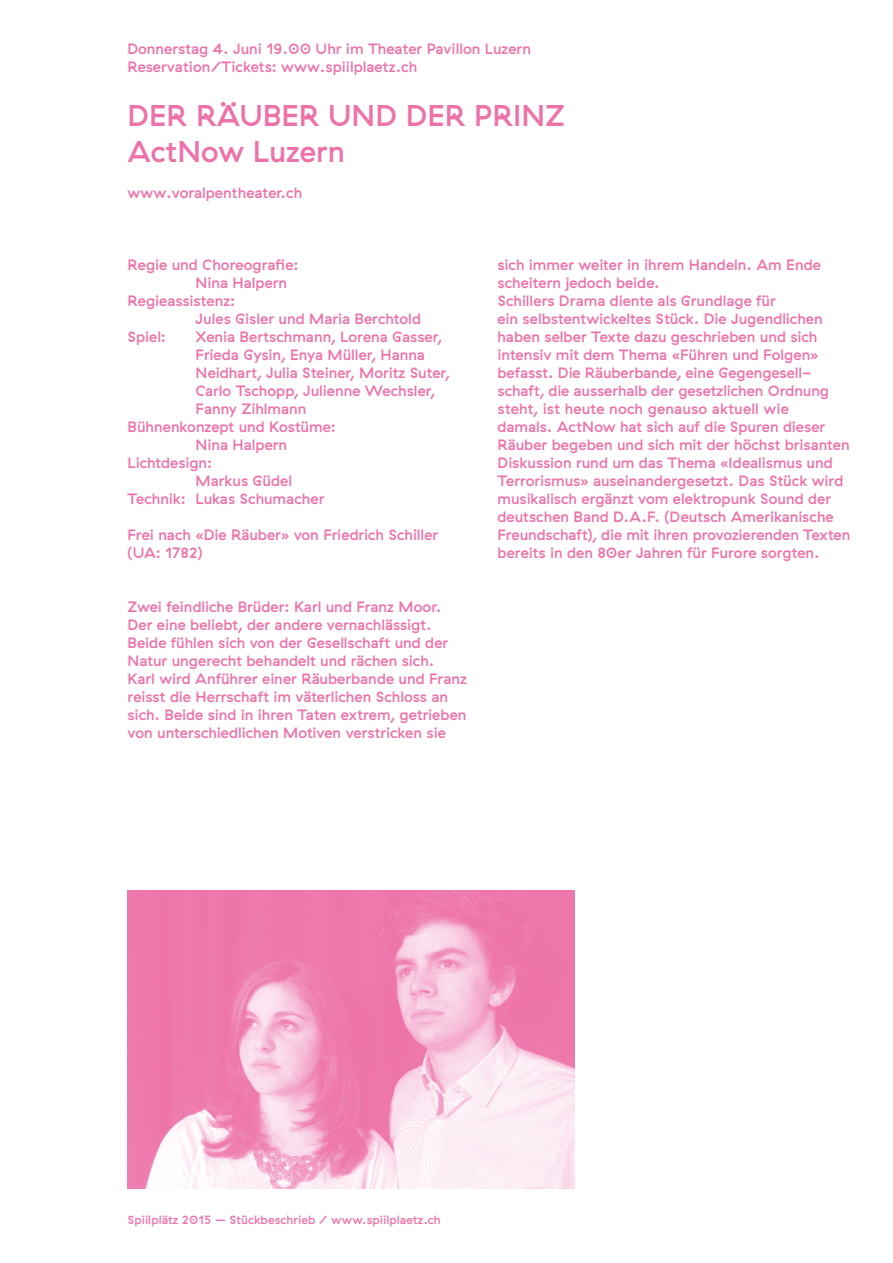
<style>
.page{position:relative;width:893px;height:1263px;background:#fff}
.page>*{position:absolute;margin:0;border:0;box-sizing:border-box;transform-origin:0 0}
.t1{font:500 30px/36px "GT Haptik";color:#ed72a9}
.t2{font:500 15px/18px "GT Haptik";color:#ed72a9}
.t3{font:500 12px "GT Haptik";letter-spacing:.005em;color:#ed72a9}
</style>
<div class="page">
<img style="left:128px;top:890px;width:446px;height:298px">
<p class="t2" style="left:128px;top:38px;width:405px">Donnerstag 4. Juni 19.00 Uhr im Theater Pavillon Luzern<br>Reservation/Tickets: www.spiilplaetz.ch</p>
<h1 class="t1" style="left:128px;top:94px;width:439px">DER RÄUBER UND DER PRINZ<br>ActNow Luzern</h1>
<p class="t2" style="left:128px;top:182px;width:176px">www.voralpentheater.ch</p>
<p class="t2" style="left:128px;top:254px;width:172px">Regie und Choreografie:</p>
<p class="t2" style="left:196px;top:272px;width:93px">Nina Halpern</p>
<p class="t2" style="left:128px;top:290px;width:109px">Regieassistenz:</p>
<p class="t2" style="left:196px;top:308px;width:227px">Jules Gisler und Maria Berchtold</p>
<p class="t2" style="left:128px;top:326px;width:40px">Spiel:</p>
<p class="t2" style="left:196px;top:326px;width:248px">Xenia Bertschmann, Lorena Gasser,</p>
<p class="t2" style="left:196px;top:344px;width:231px">Frieda Gysin, Enya Müller, Hanna</p>
<p class="t2" style="left:196px;top:362px;width:256px">Neidhart, Julia Steiner, Moritz Suter,</p>
<p class="t2" style="left:196px;top:380px;width:241px">Carlo Tschopp, Julienne Wechsler,</p>
<p class="t2" style="left:196px;top:398px;width:112px">Fanny Zihlmann</p>
<p class="t2" style="left:128px;top:416px;width:210px">Bühnenkonzept und Kostüme:</p>
<p class="t2" style="left:196px;top:434px;width:93px">Nina Halpern</p>
<p class="t2" style="left:128px;top:452px;width:86px">Lichtdesign:</p>
<p class="t2" style="left:196px;top:470px;width:98px">Markus Güdel</p>
<p class="t2" style="left:128px;top:488px;width:198px">Technik: Lukas Schumacher</p>
<p class="t2" style="left:128px;top:524px;width:312px">Frei nach «Die Räuber» von Friedrich Schiller (UA: 1782)</p>
<p class="t2" style="left:128px;top:596px;width:341px">Zwei feindliche Brüder: Karl und Franz Moor.<br>Der eine beliebt, der andere vernachlässigt.<br>Beide fühlen sich von der Gesellschaft und der Natur ungerecht behandelt und rächen sich.<br>Karl wird Anführer einer Räuberbande und Franz reisst die Herrschaft im väterlichen Schloss an sich. Beide sind in ihren Taten extrem, getrieben von unterschiedlichen Motiven verstricken sie</p>
<p class="t2" style="left:497px;top:254px;width:354px">sich immer weiter in ihrem Handeln. Am Ende scheitern jedoch beide.<br>Schillers Drama diente als Grundlage für<br>ein selbstentwickeltes Stück. Die Jugendlichen haben selber Texte dazu geschrieben und sich intensiv mit dem Thema «Führen und Folgen» befasst. Die Räuberbande, eine Gegengesell&shy;schaft, die ausserhalb der gesetzlichen Ordnung steht, ist heute noch genauso aktuell wie<br>damals. ActNow hat sich auf die Spuren dieser Räuber begeben und sich mit der höchst brisanten Diskussion rund um das Thema «Idealismus und Terrorismus» auseinandergesetzt. Das Stück wird musikalisch ergänzt vom elektropunk Sound der deutschen Band D.A.F. (Deutsch Amerikanische Freundschaft), die mit ihren provozierenden Texten bereits in den 80er Jahren für Furore sorgten.</p>
<p class="t3" style="left:128px;top:1209px;width:315px">Spiilplätz 2015 – Stückbeschrieb / www.spiilplaetz.ch</p>
</div>
